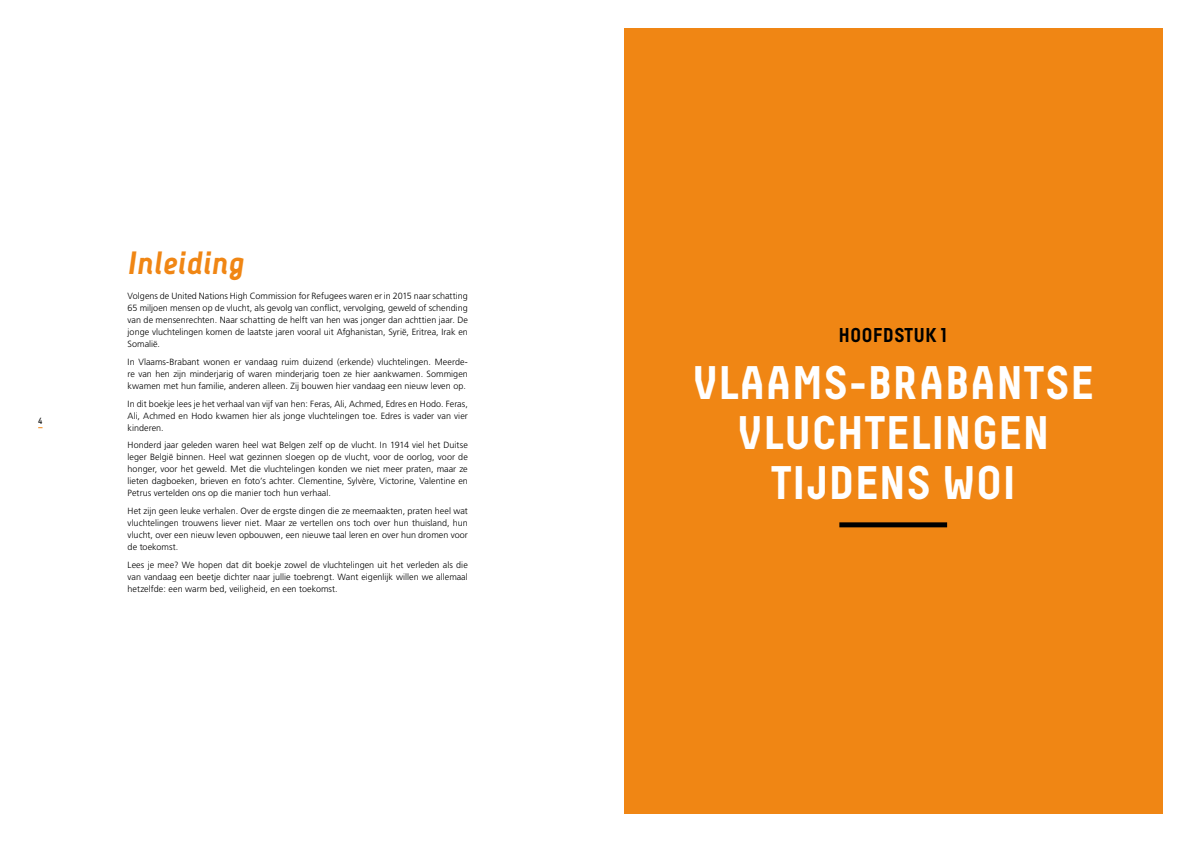
<style>
.page{position:relative;width:1191px;height:842px;background:#fff}
.page>*{position:absolute;margin:0;border:0;box-sizing:border-box;transform-origin:0 0}
.t1{font:700 47px/50px "Decima";color:#fff;text-align:center}
.t2{font:italic 700 32.2px "Decima";color:#f08614}
.t3{font:700 20px "Decima";color:#000}
.t4{font:300 9px/12px "Frutiger";letter-spacing:.005em;color:#000;text-align:justify}
.t5{font:9px "Decima";color:#000}
</style>
<div class="page">
<div style="left:624px;top:28px;width:538px;height:786px;background:#f08614"></div>
<div style="left:839px;top:522px;width:108px;height:5px;background:#000"></div>
<p class="t5" style="left:38px;top:416px;width:6px">4</p>
<h2 class="t2" style="left:128px;top:243px;width:118px">Inleiding</h2>
<p class="t4" style="left:128px;top:290px;width:342px">Volgens de United Nations High Commission for Refugees waren er in 2015 naar schatting 65 miljoen mensen op de vlucht, als gevolg van conflict, vervolging, geweld of schending van de mensenrechten. Naar schatting de helft van hen was jonger dan achttien jaar. De jonge vluchtelingen komen de laatste jaren vooral uit Afghanistan, Syrië, Eritrea, Irak en Somalië.</p>
<p class="t4" style="left:128px;top:356px;width:342px">In Vlaams-Brabant wonen er vandaag ruim duizend (erkende) vluchtelingen. Meerde&shy;re van hen zijn minderjarig of waren minderjarig toen ze hier aankwamen. Sommigen kwamen met hun familie, anderen alleen. Zij bouwen hier vandaag een nieuw leven op.</p>
<p class="t4" style="left:128px;top:398px;width:342px">In dit boekje lees je het verhaal van vijf van hen: Feras, Ali, Achmed, Edres en Hodo. Feras, Ali, Achmed en Hodo kwamen hier als jonge vluchtelingen toe. Edres is vader van vier kinderen.</p>
<p class="t4" style="left:128px;top:439px;width:342px">Honderd jaar geleden waren heel wat Belgen zelf op de vlucht. In 1914 viel het Duitse leger België binnen. Heel wat gezinnen sloegen op de vlucht, voor de oorlog, voor de honger, voor het geweld. Met die vluchtelingen konden we niet meer praten, maar ze lieten dagboeken, brieven en foto’s achter. Clementine, Sylvère, Victorine, Valentine en Petrus vertelden ons op die manier toch hun verhaal.</p>
<p class="t4" style="left:128px;top:505px;width:342px">Het zijn geen leuke verhalen. Over de ergste dingen die ze meemaakten, praten heel wat vluchtelingen trouwens liever niet. Maar ze vertellen ons toch over hun thuisland, hun vlucht, over een nieuw leven opbouwen, een nieuwe taal leren en over hun dromen voor de toekomst.</p>
<p class="t4" style="left:128px;top:559px;width:342px">Lees je mee? We hopen dat dit boekje zowel de vluchtelingen uit het verleden als die van vandaag een beetje dichter naar jullie toebrengt. Want eigenlijk willen we allemaal hetzelfde: een warm bed, veiligheid, en een toekomst.</p>
<h3 class="t3" style="left:838px;top:323px;width:111px">HOOFDSTUK 1</h3>
<h1 class="t1" style="left:692px;top:357px;width:404px">VLAAMS-BRABANTSE<br>VLUCHTELINGEN<br>TIJDENS WOI</h1>
</div>
